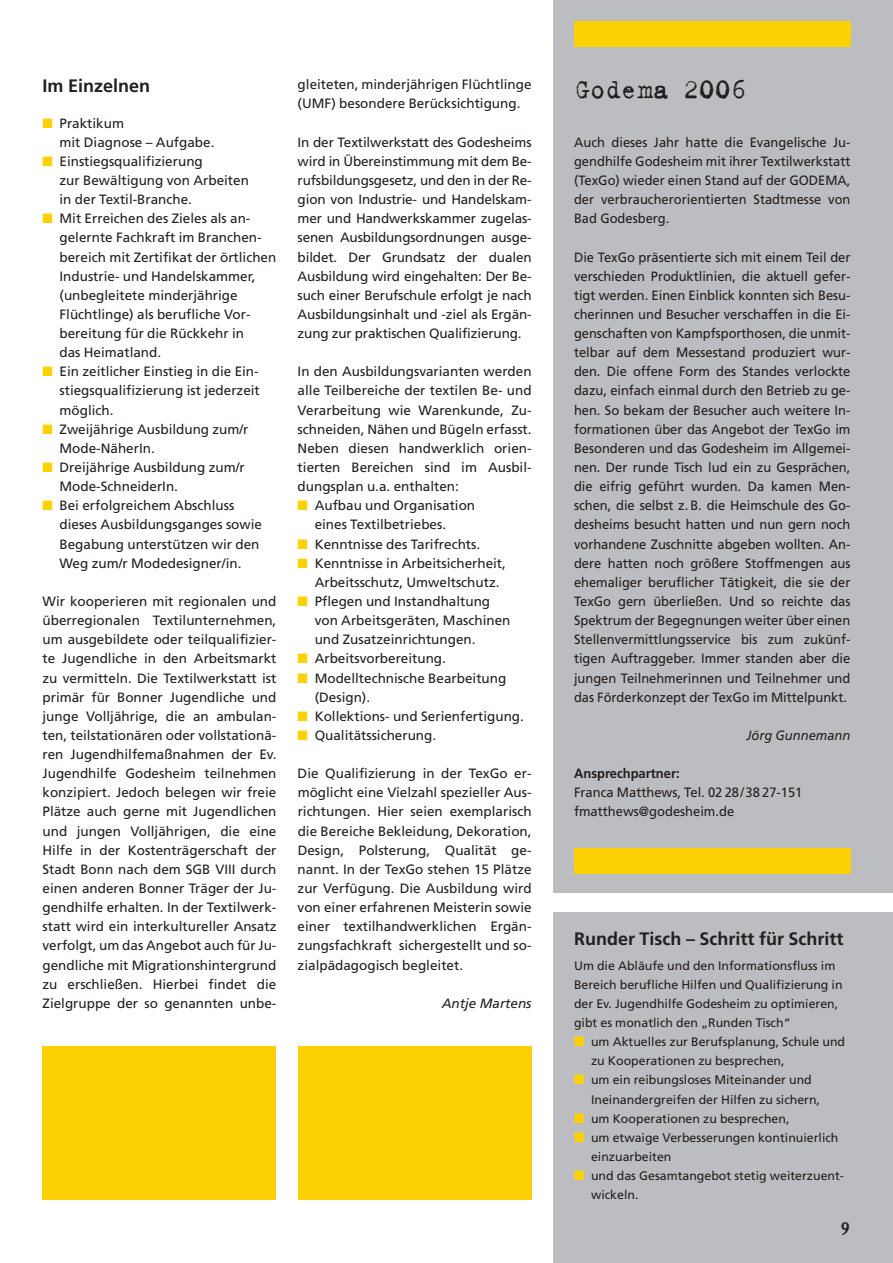
<style>
.page{position:relative;width:893px;height:1263px;background:#fff}
.page>*{position:absolute;margin:0;border:0;box-sizing:border-box;transform-origin:0 0}
.t1{font:30px "Trixie Text";color:#231f20;scale:.96 1}
.t2{font:700 18px "Frutiger";color:#231f20}
.t3{font:700 18px "Template Gothic";color:#231f20}
.t4{font:13.5px/19.2px "Frutiger";color:#231f20}
.t5{font:13.5px/19.2px "Frutiger";color:#231f20;text-align:justify;scale:.96 1}
.t6{font:700 13.5px "Frutiger";color:#231f20;scale:.96 1}
.t7{font:italic 13.5px "Frutiger";color:#231f20;scale:.96 1}
.t8{font:italic 13.5px "Frutiger";color:#231f20}
.t9{font:12.3px/19.2px "Frutiger";color:#231f20}
.s1{color:#fed105}
</style>
<div class="page">
<div style="left:553px;top:912px;width:340px;height:351px;background:#bcbdc0"></div>
<div style="left:553px;top:0;width:340px;height:893px;background:#bcbdc0"></div>
<div style="left:43px;top:1046px;width:233px;height:153px;background:#fed105"></div>
<div style="left:298px;top:1046px;width:233px;height:153px;background:#fed105"></div>
<div style="left:574px;top:21px;width:276px;height:26px;background:#fed105"></div>
<div style="left:574px;top:848px;width:276px;height:26px;background:#fed105"></div>
<h2 class="t2" style="left:43px;top:79px;width:109px">Im Einzelnen</h2>
<p class="t4" style="left:60px;top:114px;width:156px;text-indent:-17px"><span class="s1">■</span> Praktikum<br>mit Diagnose – Aufgabe.</p>
<p class="t4" style="left:60px;top:153px;width:191px;text-indent:-17px"><span class="s1">■</span> Einstiegsqualifizierung<br>zur Bewältigung von Arbeiten in der Textil-Branche.</p>
<p class="t4" style="left:60px;top:210px;width:218px;text-indent:-17px"><span class="s1">■</span> Mit Erreichen des Zieles als an&shy;gelernte Fachkraft im Branchen&shy;bereich mit Zertifikat der örtlichen<br>Industrie- und Handelskammer, (unbegleitete minderjährige<br>Flüchtlinge) als berufliche Vor&shy;bereitung für die Rückkehr in<br>das Heimatland.</p>
<p class="t4" style="left:60px;top:363px;width:202px;text-align:justify;text-indent:-17px"><span class="s1">■</span> Ein zeitlicher Einstieg in die Ein&shy;stiegsqualifizierung ist jederzeit möglich.</p>
<p class="t4" style="left:60px;top:420px;width:191px;text-indent:-17px"><span class="s1">■</span> Zweijährige Ausbildung zum/r<br>Mode-NäherIn.</p>
<p class="t4" style="left:60px;top:459px;width:187px;text-indent:-17px"><span class="s1">■</span> Dreijährige Ausbildung zum/r<br>Mode-SchneiderIn.</p>
<p class="t4" style="left:60px;top:497px;width:204px;text-indent:-17px"><span class="s1">■</span> Bei erfolgreichem Abschluss dieses Ausbildungsganges sowie<br>Begabung unterstützen wir den<br>Weg zum/r Modedesigner/in.</p>
<p class="t4" style="left:43px;top:593px;width:235px;text-align:justify">Wir kooperieren mit regionalen und überregionalen Textilunternehmen, um ausgebildete oder teilqualifizier&shy;te Jugendliche in den Arbeitsmarkt zu vermitteln. Die Textilwerkstatt ist primär für Bonner Jugendliche und junge Volljährige, die an ambulan&shy;ten, teilstationären oder vollstationä&shy;ren Jugendhilfemaßnahmen der Ev.<br>Jugendhilfe Godesheim teilnehmen konzipiert. Jedoch belegen wir freie Plätze auch gerne mit Jugendlichen und jungen Volljährigen, die eine Hilfe in der Kostenträgerschaft der Stadt Bonn nach dem SGB VIII durch einen anderen Bonner Träger der Ju&shy;gendhilfe erhalten. In der Textilwerk&shy;statt wird ein interkultureller Ansatz verfolgt, um das Angebot auch für Ju&shy;gendliche mit Migrationshintergrund zu erschließen. Hierbei findet die Zielgruppe der so genannten unbe-</p>
<p class="t4" style="left:298px;top:76px;width:235px">gleiteten, minderjährigen Flüchtlinge (UMF) besondere Berücksichtigung.</p>
<p class="t4" style="left:298px;top:133px;width:235px;text-align:justify">In der Textilwerkstatt des Godesheims wird in Übereinstimmung mit dem Be&shy;rufsbildungsgesetz, und den in der Re&shy;gion von Industrie- und Handelskam&shy;mer und Handwerkskammer zugelas&shy;senen Ausbildungsordnungen ausge&shy;bildet. Der Grundsatz der dualen Ausbildung wird eingehalten: Der Be&shy;such einer Berufschule erfolgt je nach Ausbildungsinhalt und -ziel als Ergän&shy;zung zur praktischen Qualifizierung.</p>
<p class="t4" style="left:298px;top:363px;width:235px;text-align:justify">In den Ausbildungsvarianten werden alle Teilbereiche der textilen Be- und Verarbeitung wie Warenkunde, Zu&shy;schneiden, Nähen und Bügeln erfasst.<br>Neben diesen handwerklich orien&shy;tierten Bereichen sind im Ausbil&shy;dungsplan u.a. enthalten:</p>
<p class="t4" style="left:315px;top:497px;width:162px;text-indent:-17px"><span class="s1">■</span> Aufbau und Organisation eines Textilbetriebes.</p>
<p class="t4" style="left:298px;top:535px;width:184px"><span class="s1">■</span> Kenntnisse des Tarifrechts.</p>
<p class="t4" style="left:315px;top:554px;width:193px;text-indent:-17px"><span class="s1">■</span> Kenntnisse in Arbeitsicherheit,<br>Arbeitsschutz, Umweltschutz.</p>
<p class="t4" style="left:315px;top:593px;width:197px;text-indent:-17px"><span class="s1">■</span> Pflegen und Instandhaltung von Arbeitsgeräten, Maschinen und Zusatzeinrichtungen.</p>
<p class="t4" style="left:298px;top:650px;width:150px"><span class="s1">■</span> Arbeitsvorbereitung.</p>
<p class="t4" style="left:315px;top:669px;width:193px;text-indent:-17px"><span class="s1">■</span> Modelltechnische Bearbeitung (Design).</p>
<p class="t4" style="left:298px;top:707px;width:228px"><span class="s1">■</span> Kollektions- und Serienfertigung.</p>
<p class="t4" style="left:298px;top:727px;width:140px"><span class="s1">■</span> Qualitätssicherung.</p>
<p class="t4" style="left:298px;top:765px;width:235px;text-align:justify">Die Qualifizierung in der TexGo er&shy;möglicht eine Vielzahl spezieller Aus&shy;richtungen. Hier seien exemplarisch die Bereiche Bekleidung, Dekoration, Design, Polsterung, Qualität ge&shy;nannt. In der TexGo stehen 15 Plätze zur Verfügung. Die Ausbildung wird von einer erfahrenen Meisterin sowie einer textilhandwerklichen Ergän&shy;zungsfachkraft sichergestellt und so&shy;zialpädagogisch begleitet.</p>
<p class="t8" style="left:442px;top:998px;width:91px">Antje Martens</p>
<h1 class="t1" style="left:574px;top:71px;width:181px">Godema 2006</h1>
<p class="t5" style="left:574px;top:133px;width:289px">Auch dieses Jahr hatte die Evangelische Ju&shy;gendhilfe Godesheim mit ihrer Textilwerkstatt (TexGo) wieder einen Stand auf der GODEMA, der verbraucherorientierten Stadtmesse von Bad Godesberg.</p>
<p class="t5" style="left:574px;top:248px;width:289px">Die TexGo präsentierte sich mit einem Teil der verschieden Produktlinien, die aktuell gefer&shy;tigt werden. Einen Einblick konnten sich Besu&shy;cherinnen und Besucher verschaffen in die Ei&shy;genschaften von Kampfsporthosen, die unmit&shy;telbar auf dem Messestand produziert wur&shy;den. Die offene Form des Standes verlockte dazu, einfach einmal durch den Betrieb zu ge&shy;hen. So bekam der Besucher auch weitere In&shy;formationen über das Angebot der TexGo im Besonderen und das Godesheim im Allgemei&shy;nen. Der runde Tisch lud ein zu Gesprächen, die eifrig geführt wurden. Da kamen Men&shy;schen, die selbst z. B. die Heimschule des Go&shy;desheims besucht hatten und nun gern noch vorhandene Zuschnitte abgeben wollten. An&shy;dere hatten noch größere Stoffmengen aus ehemaliger beruflicher Tätigkeit, die sie der TexGo gern überließen. Und so reichte das Spektrum der Begegnungen weiter über einen Stellenvermittlungsservice bis zum zukünf&shy;tigen Auftraggeber. Immer standen aber die jungen Teilnehmerinnen und Teilnehmer und das Förderkonzept der TexGo im Mittelpunkt.</p>
<p class="t7" style="left:746px;top:730px;width:110px">Jörg Gunnemann</p>
<p class="t6" style="left:574px;top:768px;width:111px">Ansprechpartner:</p>
<p class="t5" style="left:574px;top:784px;width:239px">Franca Matthews, Tel. 02 28/38 27-151 fmatthews@godesheim.de</p>
<h2 class="t2" style="left:574px;top:931px;width:271px">Runder Tisch – Schritt für Schritt</h2>
<p class="t9" style="left:574px;top:957px;width:270px">Um die Abläufe und den Informationsfluss im Bereich berufliche Hilfen und Qualifizierung in der Ev. Jugendhilfe Godesheim zu optimieren, gibt es monatlich den „Runden Tisch“</p>
<p class="t9" style="left:591px;top:1033px;width:256px;text-indent:-17px"><span class="s1">■</span> um Aktuelles zur Berufsplanung, Schule und zu Kooperationen zu besprechen,</p>
<p class="t9" style="left:591px;top:1071px;width:230px;text-indent:-17px"><span class="s1">■</span> um ein reibungsloses Miteinander und<br>Ineinandergreifen der Hilfen zu sichern,</p>
<p class="t9" style="left:574px;top:1110px;width:217px"><span class="s1">■</span> um Kooperationen zu besprechen,</p>
<p class="t9" style="left:591px;top:1129px;width:249px;text-indent:-17px"><span class="s1">■</span> um etwaige Verbesserungen kontinuierlich einzuarbeiten</p>
<p class="t9" style="left:591px;top:1167px;width:255px;text-indent:-17px"><span class="s1">■</span> und das Gesamtangebot stetig weiterzuent&shy;wickeln.</p>
<h2 class="t3" style="left:841px;top:1218px;width:11px">9</h2>
</div>
